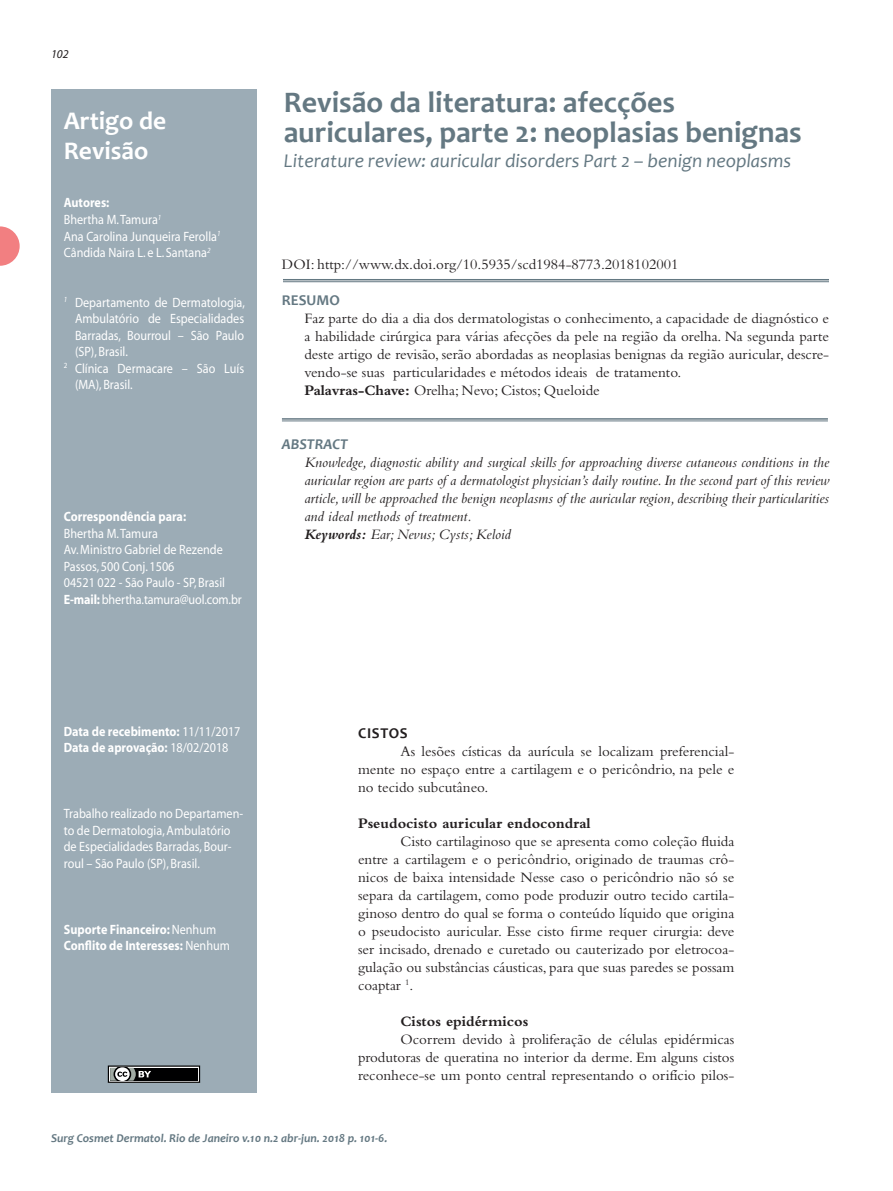
<style>
.page{position:relative;width:893px;height:1191px;background:#fff}
.page>*{position:absolute;margin:0;border:0;box-sizing:border-box;transform-origin:0 0}
.t1{font:700 30px "Candara";color:#647882}
.t2{font:700 25.5px "Candara";color:#fff}
.t3{font:italic 19.5px "Candara";color:#647882}
.Surgical-PT_-_2016{font:15px/18px "Bembo";color:#231f20;text-align:justify}
.t4{font:italic 15px/18px "Bembo";color:#231f20;text-align:justify}
.Surgical-PT_-_2016-2{font:700 15px "Bembo";color:#231f20}
.t5{font:italic 700 15px "Candara";color:#647882}
.t6{font:700 15px "Candara";color:#647882}
.Surgical-PT_-_2016-3{font:700 15px "Candara";letter-spacing:.04em;color:#231f20}
.t7{font:13.5px/16.5px "Myriad";color:#fff;scale:.9 1}
.t8{font:700 13.5px "Myriad";color:#fff;scale:.9 1}
.t9{font:italic 700 12px "Candara";color:#647882}
.t10{font:italic 12px "Myriad";color:#231f20}
.s1{font-weight:700}
.s2{font-weight:400}
</style>
<div class="page">
<svg style="left:0;top:226px;width:20px;height:40px"></svg>
<hr style="left:282px;top:418px;width:546px;height:2px;background:#647882">
<hr style="left:282px;top:421px;width:546px;height:1px;background:#647882">
<hr style="left:283px;top:279px;width:546px;height:1px;background:#647882">
<hr style="left:283px;top:281px;width:546px;height:1px;background:#647882">
<div style="left:51px;top:89px;width:206px;height:1004px;background:#9cacb6"></div>
<svg style="left:108px;top:1065px;width:92px;height:17px;background:#4b4c4c"></svg>
<p class="t10" style="left:51px;top:48px;width:19px">102</p>
<p class="t2" style="left:64px;top:105px;width:104px">Artigo de</p>
<p class="t2" style="left:64px;top:135px;width:86px">Revisão</p>
<p class="t8" style="left:64px;top:196px;width:52px">Autores:</p>
<p class="t7" style="left:64px;top:212px;width:110px">Bhertha M. Tamura<sup>1</sup></p>
<p class="t7" style="left:64px;top:228px;width:176px">Ana Carolina Junqueira Ferolla<sup>1</sup></p>
<p class="t7" style="left:64px;top:245px;width:165px">Cândida Naira L. e L. Santana<sup>2</sup></p>
<p class="t7" style="left:75px;top:294px;width:190px;text-align:justify;text-indent:-11px"><sup>1</sup> Departamento de Dermatologia, Ambulatório de Especialidades Barradas, Bourroul – São Paulo (SP), Brasil.</p>
<p class="t7" style="left:75px;top:360px;width:189px;text-indent:-11px"><sup>2</sup> Clínica Dermacare – São Luís (MA), Brasil.</p>
<p class="t8" style="left:64px;top:509px;width:138px">Correspondência para:</p>
<p class="t7" style="left:64px;top:525px;width:106px">Bhertha M. Tamura</p>
<p class="t7" style="left:64px;top:542px;width:178px">Av. Ministro Gabriel de Rezende<br>Passos, 500 Conj. 1506</p>
<p class="t7" style="left:64px;top:575px;width:181px">04521 022 - São Paulo - SP, Brasil</p>
<p class="t7" style="left:64px;top:591px;width:199px"><span class="s1">E-mail:</span> bhertha.tamura@uol.com.br</p>
<p class="t1" style="left:284px;top:83px;width:393px">Revisão da literatura: afecções</p>
<p class="t1" style="left:284px;top:113px;width:519px">auriculares, parte 2: neoplasias benignas</p>
<p class="t3" style="left:284px;top:149px;width:509px">Literature review: auricular disorders Part 2 – benign neoplasms</p>
<p class="Surgical-PT_-_2016" style="left:282px;top:255px;width:398px">DOI: http://www.dx.doi.org/10.5935/scd1984-8773.2018102001</p>
<p class="t6" style="left:282px;top:290px;width:59px">RESUMO</p>
<p class="Surgical-PT_-_2016" style="left:304px;top:309px;width:526px">Faz parte do dia a dia dos dermatologistas o conhecimento, a capacidade de diagnóstico e a habilidade cirúrgica para várias afecções da pele na região da orelha. Na segunda parte deste artigo de revisão, serão abordadas as neoplasias benignas da região auricular, descre&shy;vendo-se suas particularidades e métodos ideais de tratamento.</p>
<p class="Surgical-PT_-_2016" style="left:304px;top:381px;width:297px"><span class="s1">Palavras-Chave:</span> Orelha; Nevo; Cistos; Queloide</p>
<p class="t5" style="left:282px;top:434px;width:67px">ABSTRACT</p>
<p class="t4" style="left:304px;top:453px;width:526px">Knowledge, diagnostic ability and surgical skills for approaching diverse cutaneous conditions in the auricular region are parts of a dermatologist physician’s daily routine. In the second part of this review article, will be approached the benign neoplasms of the auricular region, describing their particularities and ideal methods of treatment.</p>
<p class="t4" style="left:304px;top:525px;width:208px"><span class="s1">Keywords:</span> Ear; Nevus; Cysts; Keloid</p>
<p class="t8" style="left:64px;top:724px;width:198px">Data de recebimento: <span class="s2">11/11/2017</span></p>
<p class="t8" style="left:64px;top:740px;width:185px">Data de aprovação: <span class="s2">18/02/2018</span></p>
<p class="t7" style="left:64px;top:806px;width:201px">Trabalho realizado no Departamen&shy;to de Dermatologia, Ambulatório de Especialidades Barradas, Bour&shy;roul – São Paulo (SP), Brasil.</p>
<p class="t8" style="left:64px;top:922px;width:171px">Suporte Financeiro: <span class="s2">Nenhum</span></p>
<p class="t8" style="left:64px;top:938px;width:186px">Conflito de Interesses: <span class="s2">Nenhum</span></p>
<p class="Surgical-PT_-_2016-3" style="left:358px;top:724px;width:51px">CISTOS</p>
<p class="Surgical-PT_-_2016" style="left:358px;top:742px;width:378px;text-indent:43px">As lesões císticas da aurícula se localizam preferencial&shy;mente no espaço entre a cartilagem e o pericôndrio, na pele e no tecido subcutâneo.</p>
<p class="Surgical-PT_-_2016-2" style="left:358px;top:815px;width:234px">Pseudocisto auricular endocondral</p>
<p class="Surgical-PT_-_2016" style="left:358px;top:832px;width:378px;text-indent:43px">Cisto cartilaginoso que se apresenta como coleção fluida entre a cartilagem e o pericôndrio, originado de traumas crô&shy;nicos de baixa intensidade Nesse caso o pericôndrio não só se separa da cartilagem, como pode produzir outro tecido cartila&shy;ginoso dentro do qual se forma o conteúdo líquido que origina o pseudocisto auricular. Esse cisto firme requer cirurgia: deve ser incisado, drenado e curetado ou cauterizado por eletrocoa&shy;gulação ou substâncias cáusticas, para que suas paredes se possam coaptar <sup>1</sup>.</p>
<p class="Surgical-PT_-_2016-2" style="left:400px;top:1013px;width:129px">Cistos epidérmicos</p>
<p class="Surgical-PT_-_2016" style="left:358px;top:1030px;width:378px;text-indent:43px">Ocorrem devido à proliferação de células epidérmicas produtoras de queratina no interior da derme. Em alguns cistos reconhece-se um ponto central representando o orifício pilos-</p>
<p class="t9" style="left:51px;top:1130px;width:338px">Surg Cosmet Dermatol. Rio de Janeiro v.10 n.2 abr-jun. 2018 p. 101-6.</p>
</div>
